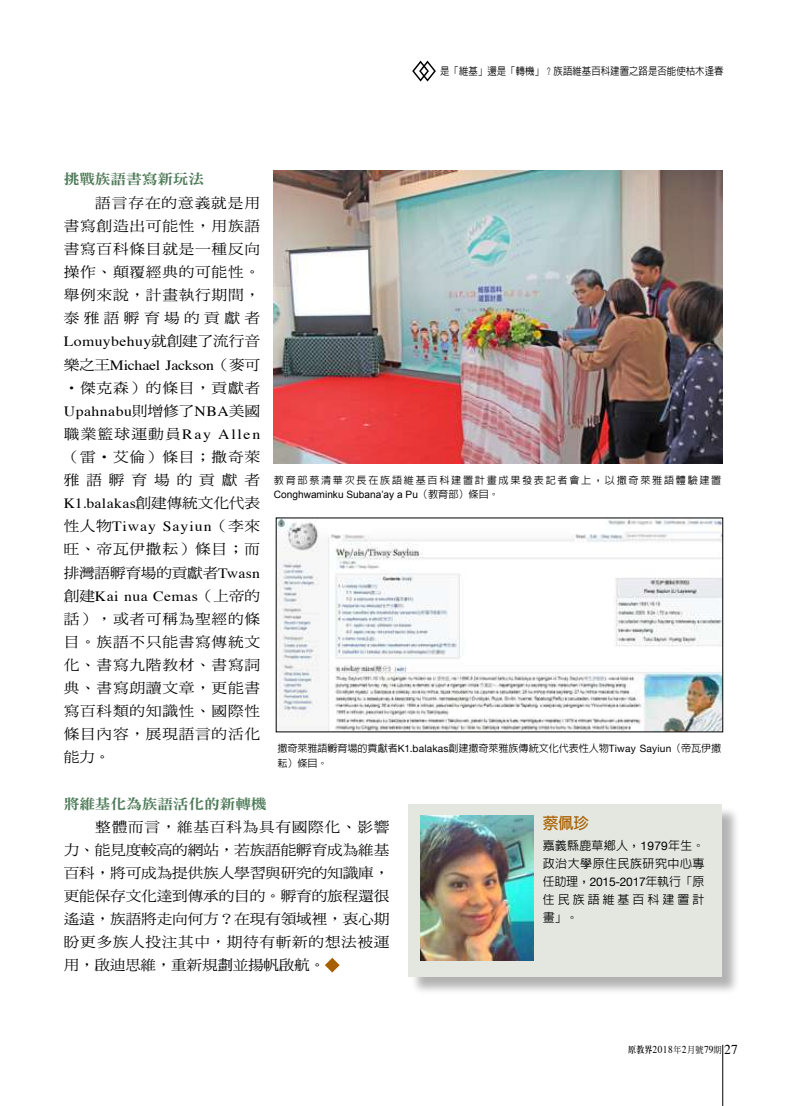
<style>
.page{position:relative;width:808px;height:1106px;background:#fff}
.page>*{position:absolute;margin:0;border:0;box-sizing:border-box;transform-origin:0 0}
.t1{font:700 15.75px "AR Hei B5";color:#a76000}
.t2{font:14.1px/23.1px "DF Ming Std W5";letter-spacing:.045em;color:#000;text-align:justify;scale:1.11 1}
.t3{font:14.1px/23.1px "Times";letter-spacing:.025em;color:#000;scale:1.11 1}
.t4{font:14.1px/23.1px "Times";letter-spacing:-.01em;color:#000;scale:1.11 1}
.t5{font:14.1px/23.1px "Times";letter-spacing:.045em;color:#000;scale:1.11 1}
.t6{font:14.1px/23.1px "DF Ming Std W5";letter-spacing:-.02em;color:#000;scale:1.11 1}
.t7{font:14.1px "DF Ming Std W9";letter-spacing:-.01em;color:#4e7a58;scale:1.11 1}
.t8{font:14.1px/23.1px "DF Ming Std W5";letter-spacing:.435em;color:#000;scale:1.11 1}
.t9{font:500 12px/18px "AR Hei B5";letter-spacing:.04em;color:#000;text-align:justify}
.t10{font:500 10.5px "AR Hei B5";color:#000;scale:.9 1}
.t11{font:10.5px "Times";letter-spacing:.05em;color:#000;scale:.9 1}
.t12{font:500 10.2px/15px "AR Hei B5";letter-spacing:-.01em;color:#000}
.t13{font:500 10.2px "AR Hei B5";letter-spacing:.165em;color:#000}
.t14{font:10.2px "Arial";color:#000}
.s1{font-family:"DF Ming Std W5"}
.s2{font-family:"Times"}
.s3{font-family:"AR Hei B5";font-weight:500}
.s4{font-family:"Helvetica Neue";font-weight:400}
.s5{font-family:"AR Ming B5";font-weight:800;font-size:9px}
.s6{font-family:"DF Ming Std W5";font-size:9px}
.s7{font-size:13.5px}
</style>
<div class="page">
<hr style="left:722px;top:1044px;width:1px;height:62px;background:#000">
<svg style="left:325px;top:957px;width:15px;height:15px"></svg>
<img style="left:278px;top:520px;width:443px;height:210px">
<svg style="left:412px;top:60px;width:24px;height:22px"></svg>
<img style="left:274px;top:170px;width:449px;height:293px">
<div style="left:410px;top:806px;width:330px;height:189px;background:#000;opacity:.3"></div>
<div style="left:408px;top:804px;width:313px;height:172px;background:#e4e7e0"></div>
<img style="left:420px;top:815px;width:113px;height:145px">
<p class="t10" style="left:440px;top:66px;width:316px">是「維基」還是「轉機」？族語維基百科建置之路是否能使枯木逢春</p>
<p class="t7" style="left:64px;top:171px;width:128px">挑戰族語書寫新玩法</p>
<p class="t2" style="left:64px;top:191px;width:178px;text-indent:32px">語言存在的意義就是用書寫創造出可能性，用族語書寫百科條目就是一種反向操作、顛覆經典的可能性。舉例來說，計畫執行期間，泰雅語孵育場的貢獻者</p>
<p class="t4" style="left:64px;top:329px;width:178px">Lomuybehuy<span class="s1">就創建了流行音樂之王</span>Michael Jackson<span class="s1">（麥可</span></p>
<p class="t2" style="left:64px;top:376px;width:178px">‧傑克森）的條目，貢獻者</p>
<p class="t3" style="left:64px;top:398px;width:178px">Upahnabu<span class="s1">則增修了</span>NBA<span class="s1">美國職業籃球運動員</span>Ray Allen</p>
<p class="t8" style="left:64px;top:445px;width:178px">（雷‧艾倫）條目；撒奇萊雅語孵育場的貢獻者</p>
<p class="t5" style="left:64px;top:490px;width:178px">K1.balakas<span class="s1">創建傳統文化代表性人物</span>Tiway Sayiun<span class="s1">（李來</span></p>
<p class="t6" style="left:64px;top:537px;width:178px">旺、帝瓦伊撒耘）條目；而排灣語孵育場的貢獻者<span class="s2">Twasn</span></p>
<p class="t3" style="left:64px;top:583px;width:178px"><span class="s1">創建</span>Kai nua Cemas<span class="s1">（上帝的</span></p>
<p class="t2" style="left:64px;top:607px;width:178px">話），或者可稱為聖經的條目。族語不只能書寫傳統文化、書寫九階教材、書寫詞典、書寫朗讀文章，更能書寫百科類的知識性、國際性條目內容，展現語言的活化能力。</p>
<p class="t7" style="left:64px;top:796px;width:184px">將維基化為族語活化的新轉機</p>
<p class="t2" style="left:64px;top:814px;width:295px;text-indent:32px">整體而言，維基百科為具有國際化、影響力、能見度較高的網站，若族語能孵育成為維基百科，將可成為提供族人學習與研究的知識庫，更能保存文化達到傳承的目的。孵育的旅程還很遙遠，族語將走向何方？在現有領域裡，衷心期盼更多族人投注其中，期待有斬新的想法被運用，啟迪思維，重新規劃並揚帆啟航。</p>
<p class="t13" style="left:274px;top:474px;width:449px">教育部蔡清華次長在族語維基百科建置計畫成果發表記者會上，以撒奇萊雅語體驗建置</p>
<p class="t14" style="left:274px;top:488px;width:227px">Conghwaminku Subana’ay a Pu<span class="s3">（教育部）條目。</span></p>
<p class="t12" style="left:277px;top:740px;width:445px">撒奇萊雅語孵育場的貢獻者<span class="s4">K1.balakas</span>創建撒奇萊雅族傳統文化代表性人物<span class="s4">Tiway Sayiun</span>（帝瓦伊撒耘）條目。</p>
<p class="t1" style="left:543px;top:815px;width:48px">蔡佩珍</p>
<p class="t9" style="left:543px;top:836px;width:163px">嘉義縣鹿草鄉人，<span class="s4">1979</span>年生。政治大學原住民族研究中心專任助理，<span class="s4">2015-2017</span>年執行「原住民族語維基百科建置計畫」。</p>
<p class="t11" style="left:628px;top:1039px;width:123px"><span class="s5">原教界</span>2018<span class="s6">年</span>2<span class="s6">月號</span>79<span class="s6">期</span> <span class="s7">27</span></p>
</div>
